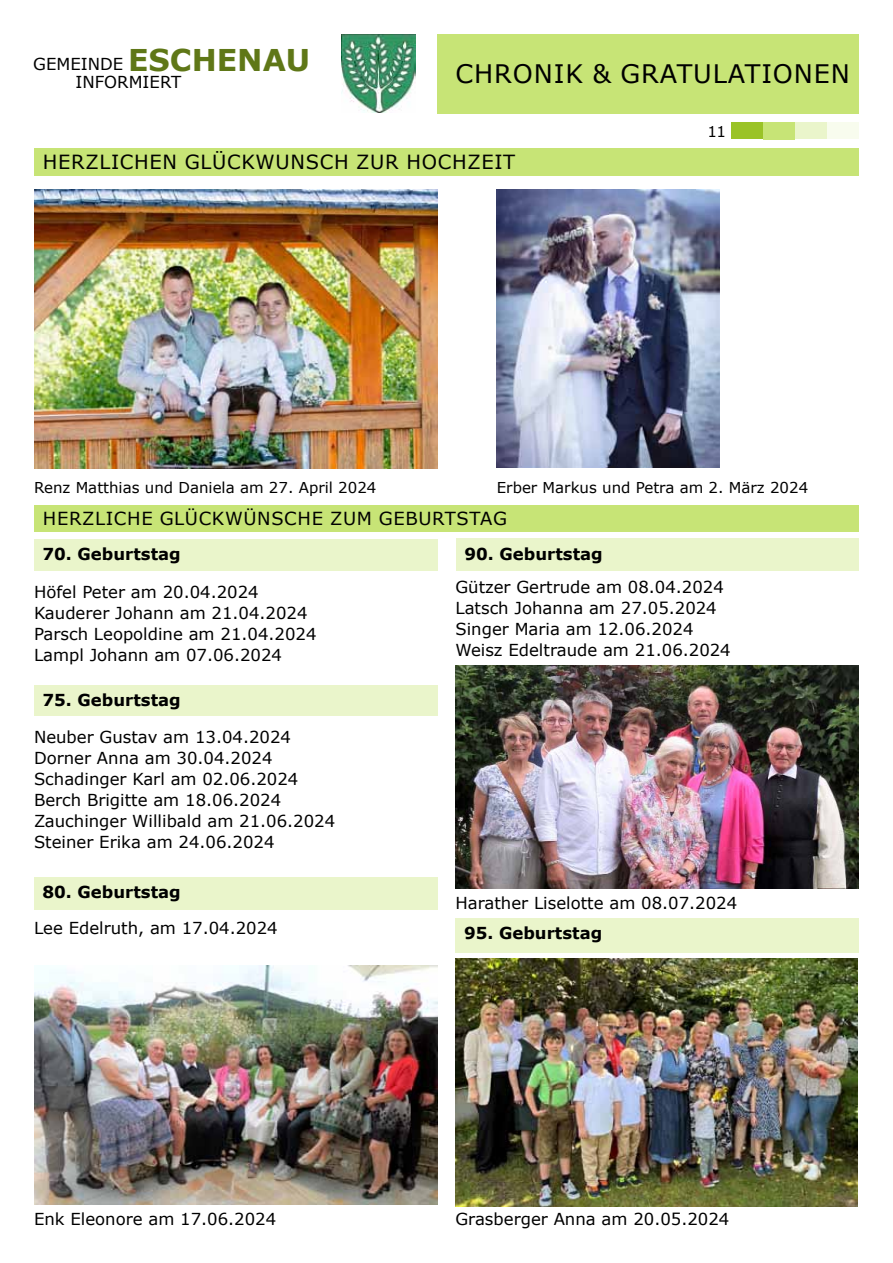
<style>
.page{position:relative;width:893px;height:1263px;background:#fff}
.page>*{position:absolute;margin:0;border:0;box-sizing:border-box;transform-origin:0 0}
.t1{font:25.5px "Verdana";letter-spacing:.035em;color:#000}
.t2{font:19.5px "Verdana";letter-spacing:.035em;color:#000}
.t3{font:18px "Verdana";letter-spacing:.035em;color:#000}
.t4{font:16.5px/21px "Verdana";color:#000}
.t5{font:700 16.5px "Verdana";color:#000}
.t6{font:15px "Verdana";color:#000}
.s1{font-weight:700;font-size:30px;color:#5f7717}
</style>
<div class="page">
<div style="left:437px;top:34px;width:422px;height:79px;background:#c7e476"></div>
<div style="left:731px;top:122px;width:32px;height:17px;background:#9ac327"></div>
<div style="left:763px;top:122px;width:32px;height:17px;background:#c7e476"></div>
<div style="left:795px;top:122px;width:32px;height:17px;background:#eaf5cb"></div>
<div style="left:827px;top:122px;width:32px;height:17px;background:#f8fcee"></div>
<img style="left:341px;top:34px;width:74px;height:79px">
<div style="left:34px;top:505px;width:825px;height:26px;background:#c7e476"></div>
<div style="left:34px;top:539px;width:403px;height:32px;background:#eaf5cb"></div>
<div style="left:34px;top:877px;width:403px;height:32px;background:#eaf5cb"></div>
<div style="left:456px;top:539px;width:403px;height:32px;background:#eaf5cb"></div>
<div style="left:34px;top:685px;width:403px;height:30px;background:#eaf5cb"></div>
<div style="left:34px;top:148px;width:825px;height:28px;background:#c7e476"></div>
<img style="left:34px;top:189px;width:403px;height:280px">
<img style="left:497px;top:189px;width:222px;height:278px">
<div style="left:455px;top:918px;width:404px;height:34px;background:#eaf5cb"></div>
<img style="left:455px;top:959px;width:402px;height:247px">
<img style="left:455px;top:665px;width:404px;height:223px">
<img style="left:34px;top:965px;width:403px;height:239px">
<p class="t4" style="left:33px;top:54px;width:279px">GEMEINDE <span class="s1">ESCHENAU</span></p>
<p class="t4" style="left:75px;top:71px;width:107px">INFORMIERT</p>
<h1 class="t1" style="left:455px;top:57px;width:73px">Ch ronik</h1>
<h1 class="t1" style="left:593px;top:57px;width:119px">&amp; g ratula</h1>
<h1 class="t1" style="left:745px;top:57px;width:35px">tionen</h1>
<p class="t6" style="left:708px;top:121px;width:20px">11</p>
<p class="t2" style="left:43px;top:149px;width:103px">herzlichen</p>
<p class="t2" style="left:185px;top:149px;width:73px">Glückwuns</p>
<p class="t2" style="left:320px;top:149px;width:93px">ch zu r ho</p>
<p class="t2" style="left:438px;top:149px;width:79px">chzeit</p>
<p class="t6" style="left:34px;top:477px;width:344px">Renz Matthias und Daniela am 27. April 2024</p>
<p class="t6" style="left:497px;top:477px;width:313px">Erber Markus und Petra am 2. März 2024</p>
<p class="t3" style="left:43px;top:506px;width:97px">herzlicheglü</p>
<p class="t3" style="left:199px;top:506px;width:28px">ckwüns</p>
<p class="t3" style="left:284px;top:506px;width:23px">che</p>
<p class="t3" style="left:330px;top:506px;width:27px">zumgebu</p>
<p class="t3" style="left:432px;top:506px;width:62px">rts tag</p>
<p class="t5" style="left:43px;top:542px;width:140px">70. Geburtstag</p>
<p class="t5" style="left:464px;top:542px;width:140px">90. Geburtstag</p>
<p class="t4" style="left:34px;top:581px;width:284px">Höfel Peter am 20.04.2024<br>Kauderer Johann am 21.04.2024<br>Parsch Leopoldine am 21.04.2024<br>Lampl Johann am 07.06.2024</p>
<p class="t5" style="left:43px;top:689px;width:140px">75. Geburtstag</p>
<p class="t4" style="left:34px;top:726px;width:303px">Neuber Gustav am 13.04.2024<br>Dorner Anna am 30.04.2024<br>Schadinger Karl am 02.06.2024<br>Berch Brigitte am 18.06.2024<br>Zauchinger Willibald am 21.06.2024<br>Steiner Erika am 24.06.2024</p>
<p class="t5" style="left:43px;top:880px;width:140px">80. Geburtstag</p>
<p class="t4" style="left:34px;top:918px;width:245px">Lee Edelruth, am 17.04.2024</p>
<p class="t4" style="left:34px;top:1209px;width:244px">Enk Eleonore am 17.06.2024</p>
<p class="t4" style="left:455px;top:576px;width:277px">Gützer Gertrude am 08.04.2024<br>Latsch Johanna am 27.05.2024<br>Singer Maria am 12.06.2024<br>Weisz Edeltraude am 21.06.2024</p>
<p class="t4" style="left:455px;top:892px;width:283px">Harather Liselotte am 08.07.2024</p>
<p class="t5" style="left:464px;top:921px;width:140px">95. Geburtstag</p>
<p class="t4" style="left:455px;top:1208px;width:275px">Grasberger Anna am 20.05.2024</p>
</div>
